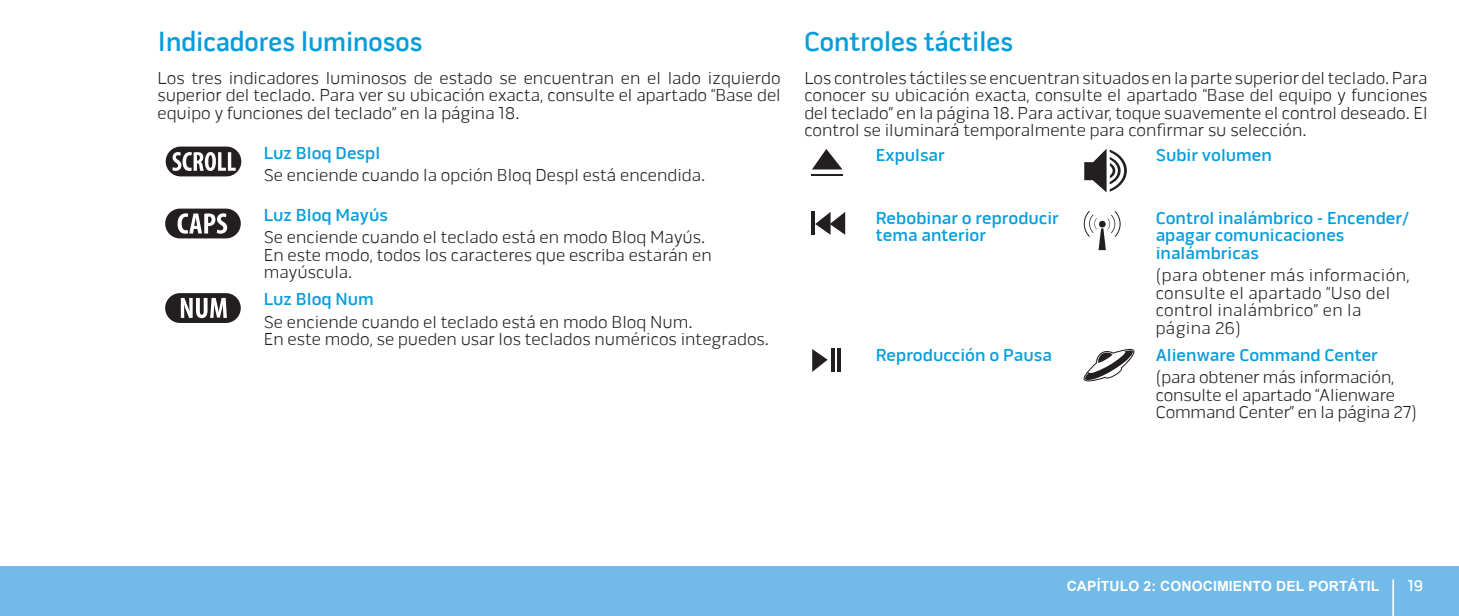
<style>
.page{position:relative;width:1459px;height:616px;background:#fff}
.page>*{position:absolute;margin:0;border:0;box-sizing:border-box;transform-origin:0 0}
.t1{font:600 28px "Pill Gothic 600 mg";color:#069ddc}
.t2{font:300 17.5px/17.5px "Pill Alt 600 mg";color:#231f20}
.t3{font:500 17.5px/17.5px "Pill Alt 600 mg";color:#069ddc}
.t4{font:300 17.5px/17.5px "Pill Alt 600 mg";letter-spacing:.02em;color:#231f20}
.t5{font:500 15.75px "Pill Alt 600 mg";color:#fff}
.t6{font:700 14px "Arial";letter-spacing:.01em;color:#fff}
</style>
<div class="page">
<div style="left:0;top:566px;width:1458px;height:49px;background:#72bbe8"></div>
<hr style="left:1392px;top:579px;width:2px;height:36px;background:#fff">
<svg style="left:166px;top:146px;width:75px;height:30px"></svg>
<svg style="left:165px;top:208px;width:76px;height:30px"></svg>
<svg style="left:165px;top:293px;width:76px;height:30px"></svg>
<svg style="left:812px;top:149px;width:30px;height:20px"></svg>
<hr style="left:811px;top:174px;width:32px;height:1px;background:#231f20">
<svg style="left:1084px;top:148px;width:42px;height:44px"></svg>
<svg style="left:815px;top:212px;width:30px;height:22px"></svg>
<hr style="left:811px;top:211px;width:4px;height:24px;background:#231f20">
<svg style="left:1083px;top:210px;width:37px;height:40px"></svg>
<svg style="left:812px;top:349px;width:15px;height:22px"></svg>
<svg style="left:831px;top:348px;width:3px;height:24px"></svg>
<hr style="left:837px;top:348px;width:4px;height:24px;background:#231f20">
<svg style="left:1083px;top:348px;width:51px;height:34px"></svg>
<h1 class="t1" style="left:158px;top:24px;width:266px">Indicadores luminosos</h1>
<p class="t2" style="left:158px;top:69px;width:624px;text-align:justify">Los tres indicadores luminosos de estado se encuentran en el lado izquierdo superior del teclado. Para ver su ubicación exacta, consulte el apartado “Base del equipo y funciones del teclado” en la página 18.</p>
<p class="t3" style="left:264px;top:144px;width:118px">Luz Bloq Despl</p>
<p class="t2" style="left:264px;top:166px;width:443px">Se enciende cuando la opción Bloq Despl está encendida.</p>
<p class="t3" style="left:264px;top:206px;width:126px">Luz Bloq Mayús</p>
<p class="t2" style="left:264px;top:228px;width:449px">Se enciende cuando el teclado está en modo Bloq Mayús.<br>En este modo, todos los caracteres que escriba estarán en mayúscula.</p>
<p class="t3" style="left:264px;top:290px;width:112px">Luz Bloq Num</p>
<p class="t2" style="left:264px;top:313px;width:507px">Se enciende cuando el teclado está en modo Bloq Num.<br>En este modo, se pueden usar los teclados numéricos integrados.</p>
<h1 class="t1" style="left:804px;top:24px;width:210px">Controles táctiles</h1>
<p class="t2" style="left:804px;top:69px;width:624px;text-align:justify">Los controles táctiles se encuentran situados en la parte superior del teclado. Para conocer su ubicación exacta, consulte el apartado “Base del equipo y funciones del teclado” en la página 18. Para activar, toque suavemente el control deseado. El control se iluminará temporalmente para confirmar su selección.</p>
<p class="t3" style="left:876px;top:147px;width:70px">Expulsar</p>
<p class="t3" style="left:1155px;top:147px;width:118px">Subir volumen</p>
<p class="t3" style="left:876px;top:209px;width:184px">Rebobinar o reproducir tema anterior</p>
<p class="t3" style="left:1155px;top:209px;width:255px">Control inalámbrico - Encender/ apagar comunicaciones inalámbricas</p>
<p class="t4" style="left:1155px;top:266px;width:255px">(para obtener más información, consulte el apartado “Uso del control inalámbrico” en la página 26)</p>
<p class="t3" style="left:876px;top:346px;width:178px">Reproducción o Pausa</p>
<p class="t3" style="left:1155px;top:346px;width:224px">Alienware Command Center</p>
<p class="t2" style="left:1155px;top:368px;width:263px">(para obtener más información, consulte el apartado “Alienware<br>Command Center” en la página 27)</p>
<p class="t6" style="left:1066px;top:576px;width:116px">CAPÍTULO 2: CONO</p>
<p class="t6" style="left:1202px;top:576px;width:36px">CIMIENTO</p>
<p class="t6" style="left:1276px;top:576px;width:105px">DE L PORTÁTI L</p>
<p class="t5" style="left:1407px;top:576px;width:17px">19</p>
</div>
